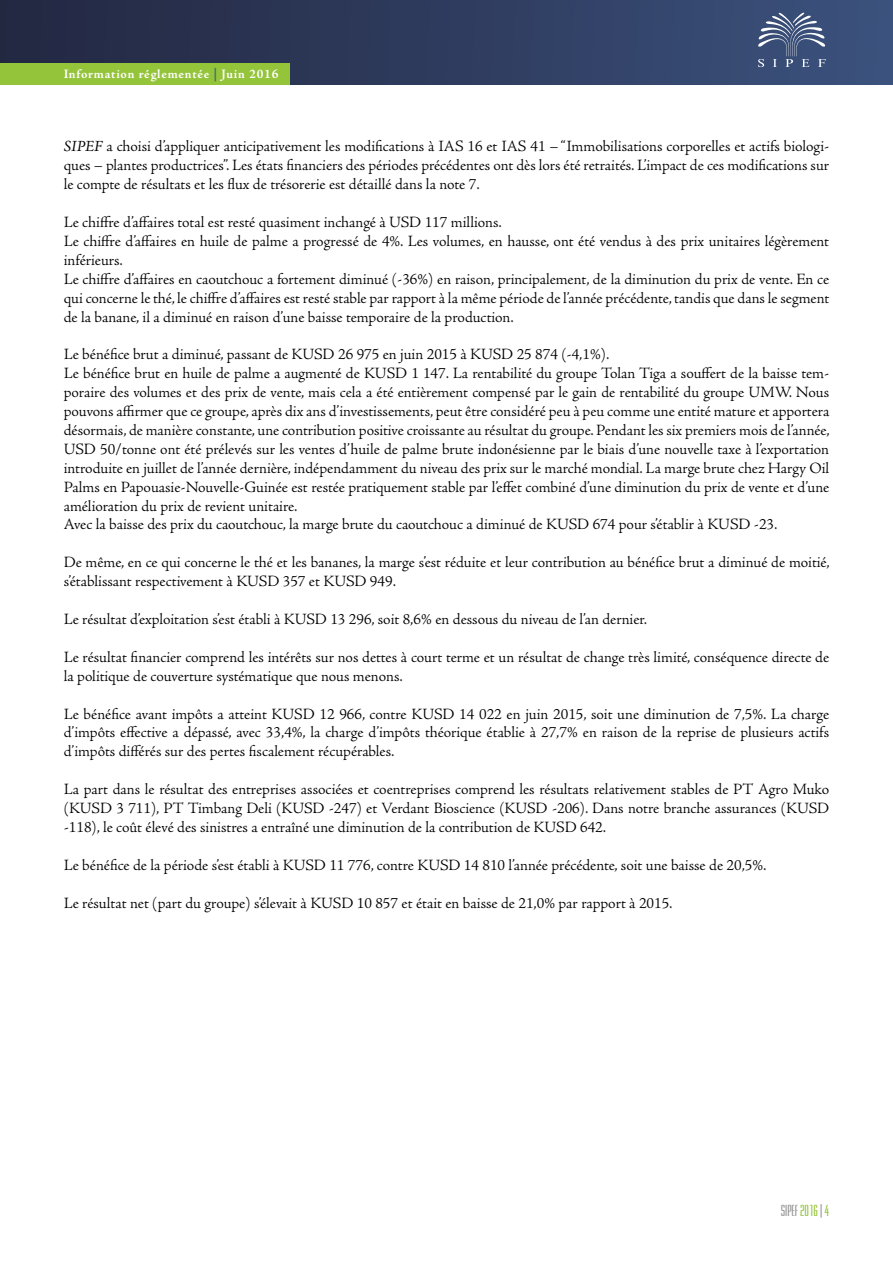
<style>
.page{position:relative;width:893px;height:1263px;background:#fff}
.page>*{position:absolute;margin:0;border:0;box-sizing:border-box;transform-origin:0 0}
.t1{font:300 15.75px/18.9px "Adobe Jenson Pro";color:#000}
.t2{font:600 condensed 13.5px "Briem Akademi Std";color:#939393}
.t3{font:700 12.9px "Adobe Jenson Pro";letter-spacing:.055em;color:#fff}
.s1{color:#405d8d}
.s2{font-weight:400;font-style:italic}
.s3{color:#94c43a}
</style>
<div class="page">
<div style="left:0;top:0;width:893px;height:84px;background:linear-gradient(to right,#232740,#3b527d)"></div>
<svg style="left:758px;top:12px;width:68px;height:55px;background:#58698c"></svg>
<div style="left:0;top:63px;width:289px;height:21px;background:#94c43a"></div>
<p class="t3" style="left:64px;top:67px;width:216px">Information réglementée <span class="s1">|</span> Juin 2016</p>
<p class="t1" style="left:64px;top:137px;width:767px;text-align:justify"><span class="s2">SIPEF</span> a choisi d’appliquer anticipativement les modifications à IAS 16 et IAS 41 – “Immobilisations corporelles et actifs biologi&shy;ques – plantes productrices”. Les états financiers des périodes précédentes ont dès lors été retraités. L’impact de ces modifications sur le compte de résultats et les flux de trésorerie est détaillé dans la note 7.</p>
<p class="t1" style="left:64px;top:213px;width:767px">Le chiffre d’affaires total est resté quasiment inchangé à USD 117 millions.<br>Le chiffre d’affaires en huile de palme a progressé de 4%. Les volumes, en hausse, ont été vendus à des prix unitaires légèrement inférieurs.<br>Le chiffre d’affaires en caoutchouc a fortement diminué (-36%) en raison, principalement, de la diminution du prix de vente. En ce qui concerne le thé, le chiffre d’affaires est resté stable par rapport à la même période de l’année précédente, tandis que dans le segment de la banane, il a diminué en raison d’une baisse temporaire de la production.</p>
<p class="t1" style="left:64px;top:345px;width:767px">Le bénéfice brut a diminué, passant de KUSD 26 975 en juin 2015 à KUSD 25 874 (-4,1%).<br>Le bénéfice brut en huile de palme a augmenté de KUSD 1 147. La rentabilité du groupe Tolan Tiga a souffert de la baisse tem&shy;poraire des volumes et des prix de vente, mais cela a été entièrement compensé par le gain de rentabilité du groupe UMW. Nous pouvons affirmer que ce groupe, après dix ans d’investissements, peut être considéré peu à peu comme une entité mature et apportera désormais, de manière constante, une contribution positive croissante au résultat du groupe. Pendant les six premiers mois de l’année, USD 50/tonne ont été prélevés sur les ventes d’huile de palme brute indonésienne par le biais d’une nouvelle taxe à l’exportation introduite en juillet de l’année dernière, indépendamment du niveau des prix sur le marché mondial. La marge brute chez Hargy Oil Palms en Papouasie-Nouvelle-Guinée est restée pratiquement stable par l’effet combiné d’une diminution du prix de vente et d’une amélioration du prix de revient unitaire.<br>Avec la baisse des prix du caoutchouc, la marge brute du caoutchouc a diminué de KUSD 674 pour s’établir à KUSD -23.</p>
<p class="t1" style="left:64px;top:553px;width:767px">De même, en ce qui concerne le thé et les bananes, la marge s’est réduite et leur contribution au bénéfice brut a diminué de moitié, s’établissant respectivement à KUSD 357 et KUSD 949.</p>
<p class="t1" style="left:64px;top:610px;width:585px">Le résultat d’exploitation s’est établi à KUSD 13 296, soit 8,6% en dessous du niveau de l’an dernier.</p>
<p class="t1" style="left:64px;top:648px;width:767px">Le résultat financier comprend les intérêts sur nos dettes à court terme et un résultat de change très limité, conséquence directe de la politique de couverture systématique que nous menons.</p>
<p class="t1" style="left:64px;top:704px;width:767px;text-align:justify">Le bénéfice avant impôts a atteint KUSD 12 966, contre KUSD 14 022 en juin 2015, soit une diminution de 7,5%. La charge d’impôts effective a dépassé, avec 33,4%, la charge d’impôts théorique établie à 27,7% en raison de la reprise de plusieurs actifs d’impôts différés sur des pertes fiscalement récupérables.</p>
<p class="t1" style="left:64px;top:780px;width:767px;text-align:justify">La part dans le résultat des entreprises associées et coentreprises comprend les résultats relativement stables de PT Agro Muko (KUSD 3 711), PT Timbang Deli (KUSD -247) et Verdant Bioscience (KUSD -206). Dans notre branche assurances (KUSD -118), le coût élevé des sinistres a entraîné une diminution de la contribution de KUSD 642.</p>
<p class="t1" style="left:64px;top:856px;width:704px">Le bénéfice de la période s’est établi à KUSD 11 776, contre KUSD 14 810 l’année précédente, soit une baisse de 20,5%.</p>
<p class="t1" style="left:64px;top:893px;width:610px">Le résultat net (part du groupe) s’élevait à KUSD 10 857 et était en baisse de 21,0% par rapport à 2015.</p>
<p class="t2" style="left:781px;top:1203px;width:50px">SIPEF <span class="s3">2016</span> | <span class="s3">4</span></p>
</div>
